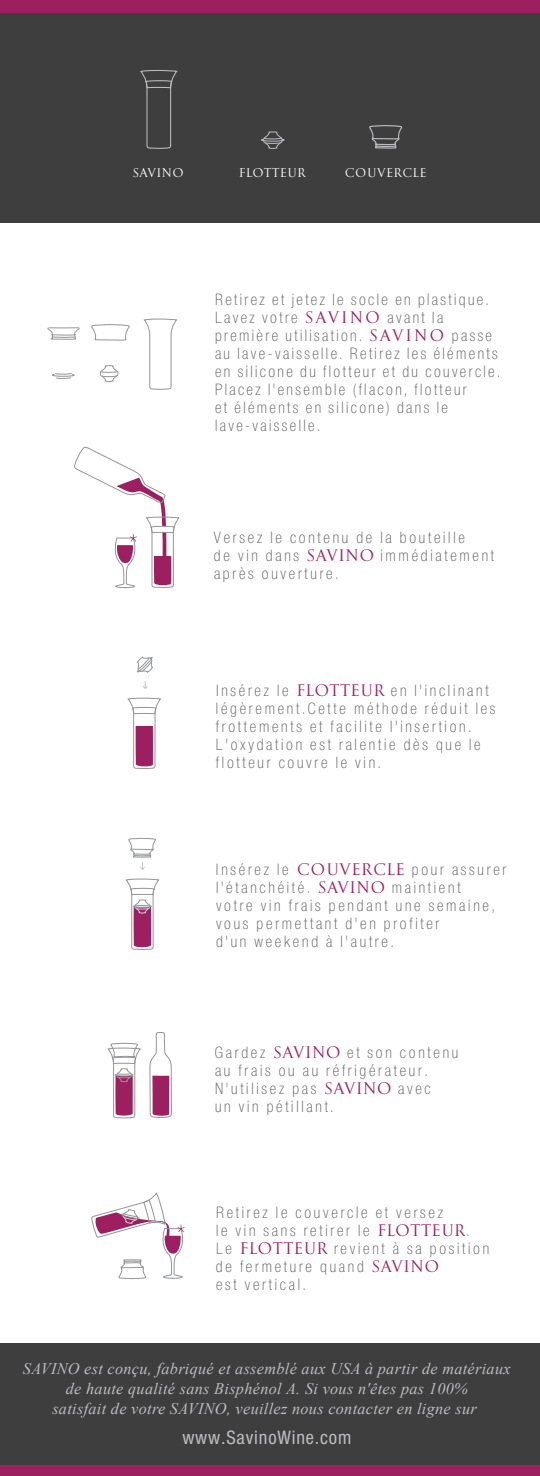
<style>
.page{position:relative;width:540px;height:1476px;background:#fff}
.page>*{position:absolute;margin:0;border:0;box-sizing:border-box;transform-origin:0 0}
.t1{font:20px "NH57";letter-spacing:.04em;color:#bcbdc0}
.t2{font:17px/18px "NH37";letter-spacing:.16em;color:#57585a}
.t3{font:17px/18px "NH37";letter-spacing:.14em;color:#57585a}
.t4{font:italic 16.2px/19.8px "Times New Roman";letter-spacing:.02em;color:#bcbdc0;text-align:center}
.t5{font:13.2px "Pontif";letter-spacing:.05em;color:#fff}
.s1{font-family:"Pontif";font-size:17.4px;color:#9c1f5f}
</style>
<div class="page">
<div style="left:0;top:11px;width:540px;height:212px;background:#3e3e3f"></div>
<div style="left:0;top:0;width:540px;height:12px;background:#9c1f5f"></div>
<div style="left:0;top:1464px;width:540px;height:12px;background:#9c1f5f"></div>
<div style="left:0;top:1343px;width:540px;height:122px;background:#3e3e3f"></div>
<svg style="left:261px;top:131px;width:24px;height:18px"></svg>
<svg style="left:140px;top:70px;width:38px;height:79px"></svg>
<svg style="left:369px;top:125px;width:33px;height:24px"></svg>
<svg style="left:74px;top:446px;width:106px;height:143px"></svg>
<svg style="left:144px;top:318px;width:33px;height:72px"></svg>
<svg style="left:91px;top:657px;width:94px;height:623px"></svg>
<svg style="left:99px;top:365px;width:20px;height:17px"></svg>
<svg style="left:52px;top:373px;width:23px;height:6px"></svg>
<svg style="left:47px;top:327px;width:33px;height:13px"></svg>
<svg style="left:91px;top:324px;width:39px;height:17px"></svg>
<p class="t5" style="left:133px;top:162px;width:52px">SAVINO</p>
<p class="t5" style="left:239px;top:162px;width:68px">FLOTTEUR</p>
<p class="t5" style="left:345px;top:162px;width:83px">COUVERCLE</p>
<p class="t3" style="left:215px;top:292px;width:287px">Retirez et jetez le socle en plastique.<br>Lavez votre <span class="s1">SAVINO</span> avant la première utilisation. <span class="s1">SAVINO</span> passe au lave-vaisselle. Retirez les éléments en silicone du flotteur et du couvercle.<br>Placez l'ensemble (flacon, flotteur<br>et éléments en silicone) dans le lave-vaisselle.</p>
<p class="t2" style="left:214px;top:530px;width:282px">Versez le contenu de la bouteille<br>de vin dans <span class="s1">SAVINO</span> immédiatement après ouverture.</p>
<p class="t2" style="left:216px;top:683px;width:281px">Insérez le <span class="s1">FLOTTEUR</span> en l'inclinant légèrement.Cette méthode réduit les frottements et facilite l'insertion.<br>L'oxydation est ralentie dès que le flotteur couvre le vin.</p>
<p class="t2" style="left:216px;top:862px;width:292px">Insérez le <span class="s1">COUVERCLE</span> pour assurer l'étanchéité. <span class="s1">SAVINO</span> maintient<br>votre vin frais pendant une semaine, vous permettant d'en profiter<br>d'un weekend à l'autre.</p>
<p class="t2" style="left:215px;top:1045px;width:245px">Gardez <span class="s1">SAVINO</span> et son contenu au frais ou au réfrigérateur.<br>N'utilisez pas <span class="s1">SAVINO</span> avec<br>un vin pétillant.</p>
<p class="t2" style="left:216px;top:1205px;width:275px">Retirez le couvercle et versez<br>le vin sans retirer le <span class="s1">FLOTTEUR</span>.<br>Le <span class="s1">FLOTTEUR</span> revient à sa position de fermeture quand <span class="s1">SAVINO<br></span>est vertical.</p>
<p class="t4" style="left:23px;top:1358px;width:489px">SAVINO est conçu, fabriqué et assemblé aux USA à partir de matériaux de haute qualité sans Bisphénol A. Si vous n'êtes pas 100%<br>satisfait de votre SAVINO, veuillez nous contacter en ligne sur</p>
<p class="t1" style="left:182px;top:1424px;width:170px">www.SavinoWine.com</p>
</div>
